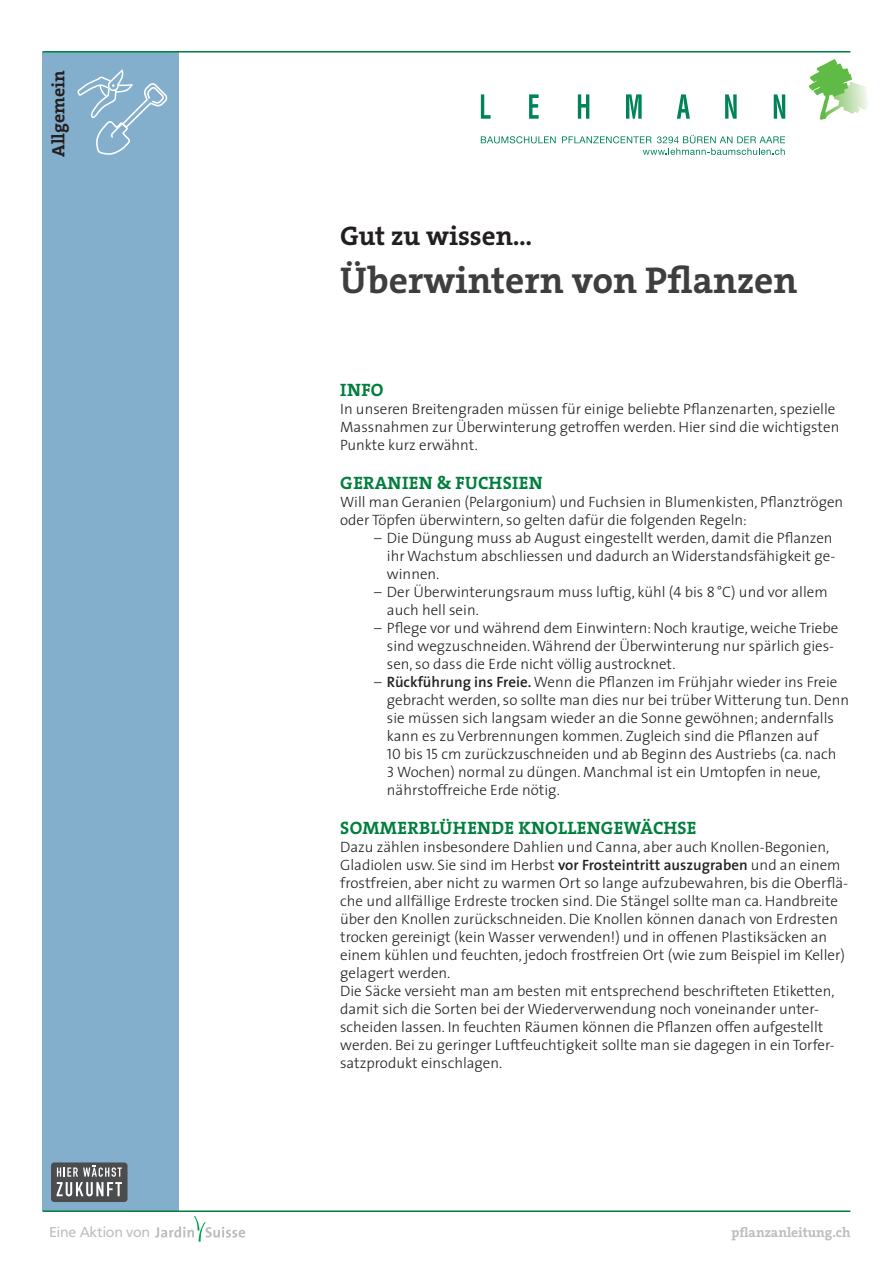
<style>
.page{position:relative;width:893px;height:1263px;background:#fff}
.page>*{position:absolute;margin:0;border:0;box-sizing:border-box;transform-origin:0 0}
.t1{font:37.5px "The Serif HP7 Bld";color:#3e3e3f}
.t2{font:27px "The Serif HP7 Bld";color:#231f20}
._02_Titel_Prio_1{font:18px "The Serif HP7 Bld";letter-spacing:.015em;color:#007e3d}
.t3{font:18px "The Serif HP7 Bld";color:#231f20}
._01_Grundtext{font:300 15px/18px "The Sans";color:#231f20}
._01_Grundtext_Aufzäh{font:300 15px/18px "The Sans";color:#231f20}
.t4{font:14.25px "Frutiger LT";letter-spacing:-.025em;color:#bcbdc0}
._01_Grundtext_Aufzäh-2{font:13.65px "The Serif HP7 Bld";color:#bcbdc0}
.s1{font-family:"The Sans Light Caps";font-weight:400}
.s2{font-weight:600}
</style>
<div class="page">
<svg style="left:155px;top:1216px;width:90px;height:26px"></svg>
<div style="left:43px;top:52px;width:136px;height:1158px;background:#83afcc"></div>
<hr style="left:43px;top:1210px;width:807px;height:2px;background:#007e3d">
<hr style="left:43px;top:51px;width:807px;height:2px;background:#007e3d">
<svg style="left:77px;top:69px;width:91px;height:86px"></svg>
<div style="left:51px;top:1162px;width:77px;height:40px;background:#4b4c4d;border-radius:3px"></div>
<svg style="left:57px;top:1165px;width:65px;height:31px"></svg>
<svg style="left:481px;top:94px;width:10px;height:25px"></svg>
<svg style="left:529px;top:94px;width:10px;height:25px"></svg>
<svg style="left:578px;top:94px;width:11px;height:25px"></svg>
<svg style="left:626px;top:94px;width:16px;height:25px"></svg>
<svg style="left:677px;top:94px;width:13px;height:25px"></svg>
<svg style="left:725px;top:94px;width:12px;height:25px"></svg>
<svg style="left:774px;top:94px;width:11px;height:25px"></svg>
<svg style="left:809px;top:59px;width:59px;height:61px"></svg>
<svg style="left:481px;top:136px;width:75px;height:7px"></svg>
<svg style="left:562px;top:135px;width:223px;height:20px"></svg>
<p class="t3" style="left:46px;top:157px;width:88px;rotate:-90deg">Allgemein</p>
<p class="t2" style="left:340px;top:218px;width:194px">Gut zu wissen…</p>
<p class="t1" style="left:340px;top:255px;width:459px">Überwintern von Pflanzen</p>
<p class="_02_Titel_Prio_1" style="left:340px;top:378px;width:45px">INFO</p>
<p class="_01_Grundtext" style="left:340px;top:399px;width:501px">In unseren Breitengraden müssen für einige beliebte Pflanzenarten, spezielle<br>Massnahmen zur Überwinterung getroffen werden. Hier sind die wichtigsten<br>Punkte kurz erwähnt.</p>
<p class="_02_Titel_Prio_1" style="left:340px;top:471px;width:204px">GERANIEN &amp; FUCHSIEN</p>
<p class="_01_Grundtext" style="left:340px;top:492px;width:505px">Will man Geranien (Pelargonium) und Fuchsien in Blumenkisten, Pflanztrögen oder Töpfen überwintern, so gelten dafür die folgenden Regeln:</p>
<p class="_01_Grundtext_Aufzäh" style="left:387px;top:528px;width:450px;text-indent:-13px">– Die Düngung muss ab August eingestellt werden, damit die Pflanzen ihr Wachstum abschliessen und dadurch an Widerstandsfähigkeit ge&shy;winnen.</p>
<p class="_01_Grundtext_Aufzäh" style="left:387px;top:582px;width:442px;text-indent:-13px">– Der Überwinterungsraum muss luftig, kühl (<span class="s1">4</span> bis <span class="s1">8</span>°C) und vor allem auch hell sein.</p>
<p class="_01_Grundtext_Aufzäh" style="left:387px;top:618px;width:453px;text-indent:-13px">– Pflege vor und während dem Einwintern: Noch krautige, weiche Triebe sind wegzuschneiden. Während der Überwinterung nur spärlich gies&shy;sen, so dass die Erde nicht völlig austrocknet.</p>
<p class="_01_Grundtext_Aufzäh" style="left:387px;top:672px;width:464px;text-indent:-13px">– <span class="s2">Rückführung ins Freie.</span> Wenn die Pflanzen im Frühjahr wieder ins Freie gebracht werden, so sollte man dies nur bei trüber Witterung tun. Denn sie müssen sich langsam wieder an die Sonne gewöhnen; andernfalls kann es zu Verbrennungen kommen. Zugleich sind die Pflanzen auf<br><span class="s1">10</span> bis <span class="s1">15</span> cm zurückzuschneiden und ab Beginn des Austriebs (ca. nach<br><span class="s1">3</span> Wochen) normal zu düngen. Manchmal ist ein Umtopfen in neue, nährstoffreiche Erde nötig.</p>
<p class="_02_Titel_Prio_1" style="left:340px;top:816px;width:358px">SOMMERBLÜHENDE KNOLLENGEWÄCHSE</p>
<p class="_01_Grundtext" style="left:340px;top:837px;width:509px">Dazu zählen insbesondere Dahlien und Canna, aber auch Knollen-Begonien, Gladiolen usw. Sie sind im Herbst <span class="s2">vor Frosteintritt auszugraben</span> und an einem frostfreien, aber nicht zu warmen Ort so lange aufzubewahren, bis die Oberflä&shy;che und allfällige Erdreste trocken sind. Die Stängel sollte man ca. Handbreite über den Knollen zurückschneiden. Die Knollen können danach von Erdresten trocken gereinigt (kein Wasser verwenden!) und in offenen Plastiksäcken an einem kühlen und feuchten, jedoch frostfreien Ort (wie zum Beispiel im Keller) gelagert werden.</p>
<p class="_01_Grundtext" style="left:340px;top:981px;width:496px">Die Säcke versieht man am besten mit entsprechend beschrifteten Etiketten, damit sich die Sorten bei der Wiederverwendung noch voneinander unter&shy;scheiden lassen. In feuchten Räumen können die Pflanzen offen aufgestellt werden. Bei zu geringer Luftfeuchtigkeit sollte man sie dagegen in ein Torfer&shy;satzprodukt einschlagen.</p>
<p class="t4" style="left:49px;top:1224px;width:103px">Eine Aktion von</p>
<p class="_01_Grundtext_Aufzäh-2" style="left:731px;top:1224px;width:120px">pflanzanleitung.ch</p>
</div>
